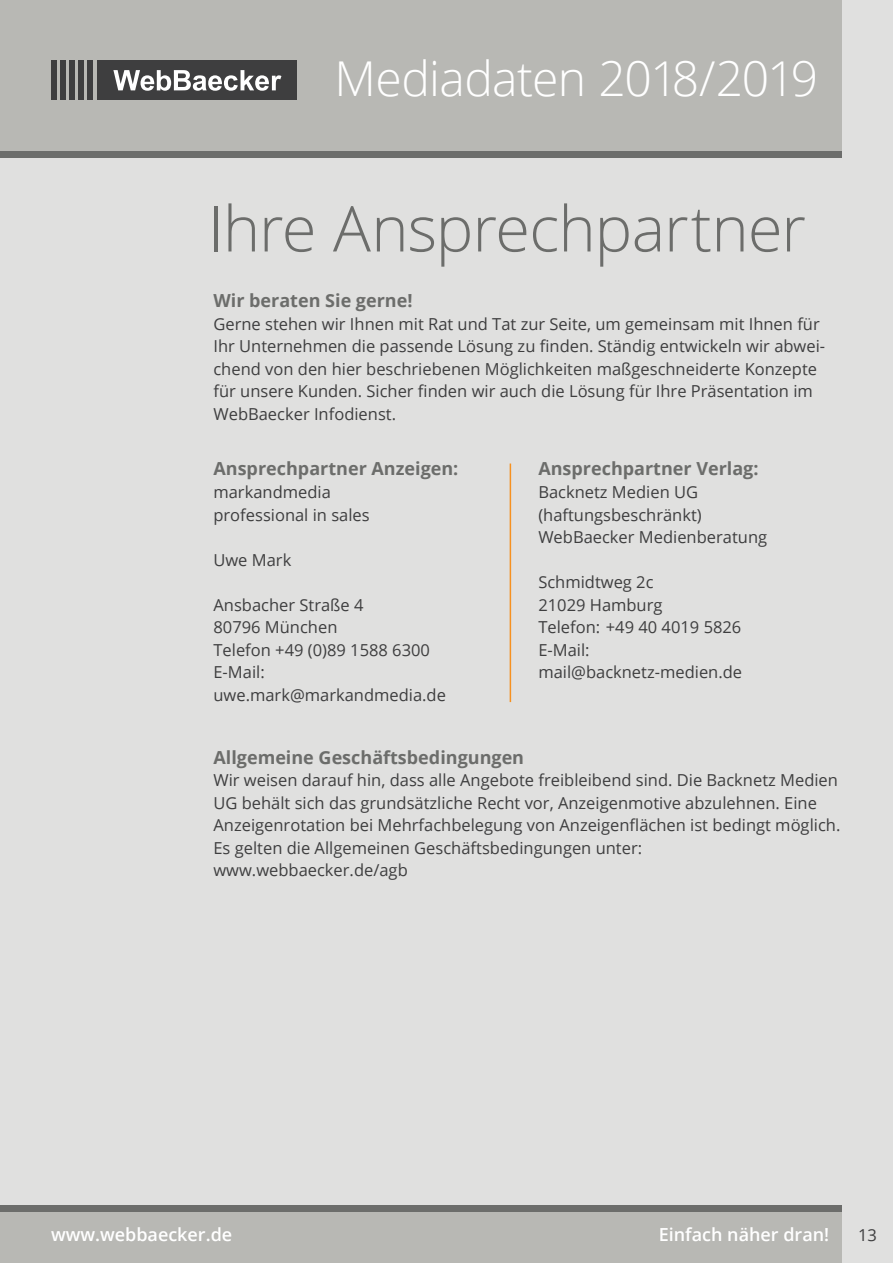
<style>
.page{position:relative;width:893px;height:1263px;background:#e0e0df}
.page>*{position:absolute;margin:0;border:0;box-sizing:border-box;transform-origin:0 0}
.t1{font:300 63.3px "Open Sans";letter-spacing:-.015em;color:#6c6d6b}
.t2{font:300 48px "Open Sans";letter-spacing:-.02em;color:#fff}
.t3{font:700 18px "Open Sans";color:#6c6d6b}
.t4{font:600 18px "Open Sans";color:#fff}
.t5{font:16.5px/22.5px "Open Sans";color:#3e3e3f}
</style>
<div class="page">
<div style="left:0;top:0;width:842px;height:151px;background:#b8b8b4"></div>
<div style="left:0;top:1212px;width:842px;height:51px;background:#b8b8b4"></div>
<div style="left:0;top:151px;width:842px;height:7px;background:#6c6d6b"></div>
<div style="left:88px;top:60px;width:5px;height:40px;background:#3e3e3f"></div>
<div style="left:97px;top:60px;width:200px;height:40px;background:#3e3e3f"></div>
<div style="left:51px;top:60px;width:5px;height:40px;background:#3e3e3f"></div>
<div style="left:60px;top:60px;width:5px;height:40px;background:#3e3e3f"></div>
<div style="left:69px;top:60px;width:6px;height:40px;background:#3e3e3f"></div>
<div style="left:78px;top:60px;width:6px;height:40px;background:#3e3e3f"></div>
<svg style="left:113px;top:70px;width:168px;height:21px"></svg>
<div style="left:0;top:1205px;width:842px;height:7px;background:#6c6d6b"></div>
<hr style="left:510px;top:463px;width:1px;height:239px;background:#f69120">
<h2 class="t2" style="left:334px;top:46px;width:485px">Mediadaten 2018/2019</h2>
<h1 class="t1" style="left:208px;top:185px;width:599px">Ihre Ansprechpartner</h1>
<p class="t3" style="left:213px;top:288px;width:201px">Wir beraten Sie gerne!</p>
<p class="t5" style="left:213px;top:312px;width:613px">Gerne stehen wir Ihnen mit Rat und Tat zur Seite, um gemeinsam mit Ihnen für Ihr Unternehmen die passende Lösung zu finden. Ständig entwickeln wir abwei&shy;chend von den hier beschriebenen Möglichkeiten maßgeschneiderte Konzepte für unsere Kunden. Sicher finden wir auch die Lösung für Ihre Präsentation im WebBaecker Infodienst.</p>
<p class="t3" style="left:213px;top:456px;width:246px">Ansprechpartner Anzeigen:</p>
<p class="t5" style="left:213px;top:480px;width:158px">markandmedia professional in sales</p>
<p class="t5" style="left:213px;top:548px;width:79px">Uwe Mark</p>
<p class="t5" style="left:213px;top:593px;width:234px">Ansbacher Straße 4<br>80796 München<br>Telefon +49 (0)89 1588 6300<br>E-Mail: uwe.mark@markandmedia.de</p>
<p class="t3" style="left:538px;top:456px;width:222px">Ansprechpartner Verlag:</p>
<p class="t5" style="left:538px;top:480px;width:230px">Backnetz Medien UG (haftungsbeschränkt)<br>WebBaecker Medienberatung</p>
<p class="t5" style="left:538px;top:570px;width:205px">Schmidtweg 2c<br>21029 Hamburg<br>Telefon: +49 40 4019 5826<br>E-Mail: mail@backnetz-medien.de</p>
<p class="t3" style="left:213px;top:744px;width:312px">Allgemeine Geschäftsbedingungen</p>
<p class="t5" style="left:213px;top:768px;width:628px">Wir weisen darauf hin, dass alle Angebote freibleibend sind. Die Backnetz Medien UG behält sich das grundsätzliche Recht vor, Anzeigenmotive abzulehnen. Eine Anzeigenrotation bei Mehrfachbelegung von Anzeigenflächen ist bedingt möglich.<br>Es gelten die Allgemeinen Geschäftsbedingungen unter: www.webbaecker.de/agb</p>
<p class="t4" style="left:51px;top:1222px;width:183px">www.webbaecker.de</p>
<p class="t4" style="left:659px;top:1222px;width:172px">Einfach näher dran!</p>
<p class="t5" style="left:858px;top:1223px;width:20px">13</p>
</div>
